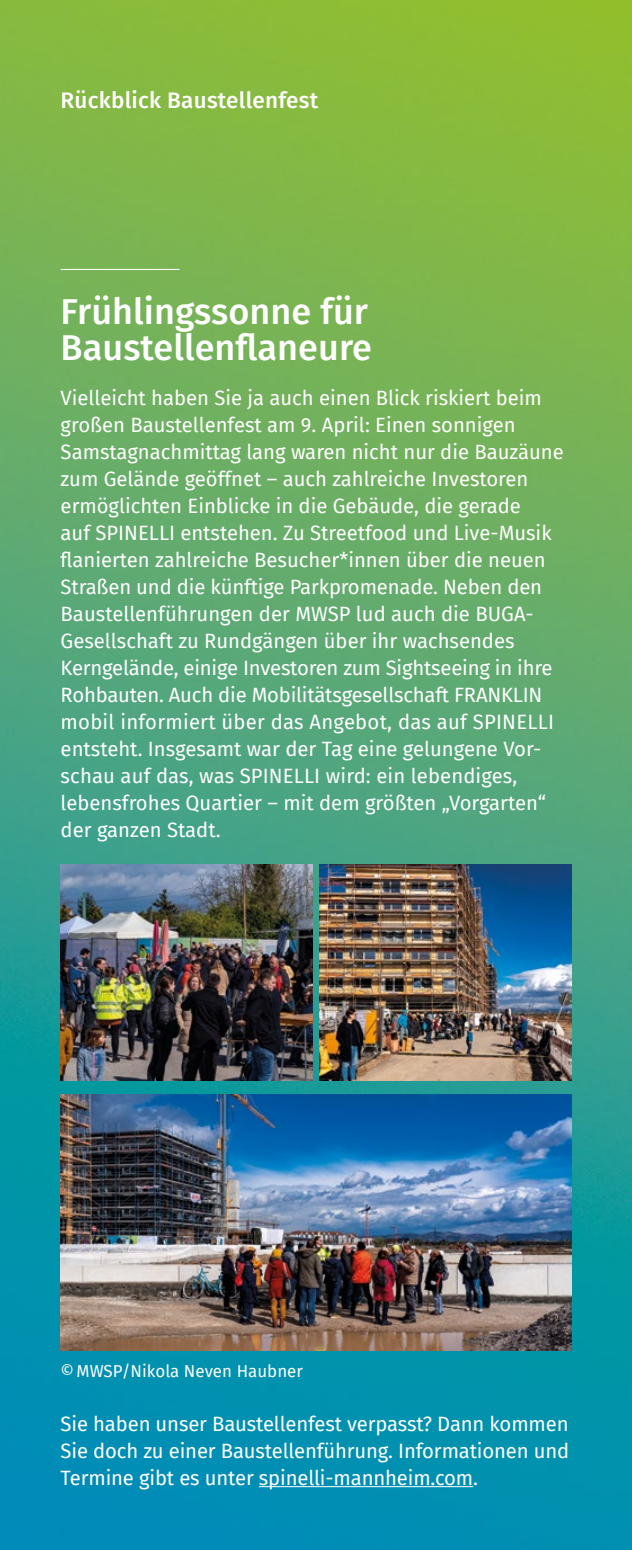
<style>
.page{position:relative;width:632px;height:1550px;background:#fff}
.page>*{position:absolute;margin:0;border:0;box-sizing:border-box;transform-origin:0 0}
.Headline_Inhaltssei{font:500 36px/36px "Fira Sans";color:#fff}
.Bereichstext_oben{font:500 22.5px "Fira Sans";letter-spacing:.01em;color:#fff}
.Fließtext{font:20.25px/27px "Fira Sans";color:#fff}
.Bildunterschrift{font:16.88px "Fira Sans";color:#fff}
</style>
<div class="page">
<img style="left:0;top:0;width:631px;height:1550px">
<hr style="left:61px;top:269px;width:118px;height:1px;background:#fff">
<img style="left:61px;top:1094px;width:510px;height:256px">
<img style="left:61px;top:864px;width:251px;height:216px">
<img style="left:320px;top:864px;width:251px;height:216px">
<hr style="left:259px;top:1486px;width:214px;height:1px;background:#fff">
<h1 class="Bereichstext_oben" style="left:61px;top:82px;width:259px">Rückblick Baustellenfest</h1>
<h2 class="Headline_Inhaltssei" style="left:61px;top:292px;width:313px">Frühlingssonne für<br>Baustellenflaneure</h2>
<p class="Fließtext" style="left:61px;top:384px;width:504px">Vielleicht haben Sie ja auch einen Blick riskiert beim großen Baustellenfest am 9. April: Einen sonnigen Samstagnachmittag lang waren nicht nur die Bauzäune zum Gelände geöffnet – auch zahlreiche Investoren ermöglichten Einblicke in die Gebäude, die gerade<br>auf SPINELLI entstehen. Zu Streetfood und Live-Musik flanierten zahlreiche Besucher*innen über die neuen Straßen und die künftige Parkpromenade. Neben den Baustellenführungen der MWSP lud auch die BUGA-</p>
<p class="Fließtext" style="left:61px;top:627px;width:455px">Gesellschaft zu Rundgängen über ihr wachsendes</p>
<p class="Fließtext" style="left:61px;top:654px;width:493px">Kerngelände, einige Investoren zum Sightseeing in ihre</p>
<p class="Fließtext" style="left:61px;top:681px;width:495px">Rohbauten. Auch die Mobilitätsgesellschaft FRANKLIN mobil informiert über das Angebot, das auf SPINELLI entsteht. Insgesamt war der Tag eine gelungene Vor&shy;schau auf das, was SPINELLI wird: ein lebendiges,</p>
<p class="Fließtext" style="left:61px;top:789px;width:487px">lebensfrohes Quartier – mit dem größten „Vorgarten“ der ganzen Stadt.</p>
<p class="Bildunterschrift" style="left:61px;top:1358px;width:244px">©MWSP/Nikola Neven Haubner</p>
<p class="Fließtext" style="left:61px;top:1410px;width:510px;text-align:justify">Sie haben unser Baustellenfest verpasst? Dann kommen Sie doch zu einer Baustellenführung. Informationen und Termine gibt es unter spinelli-mannheim.com.</p>
</div>
